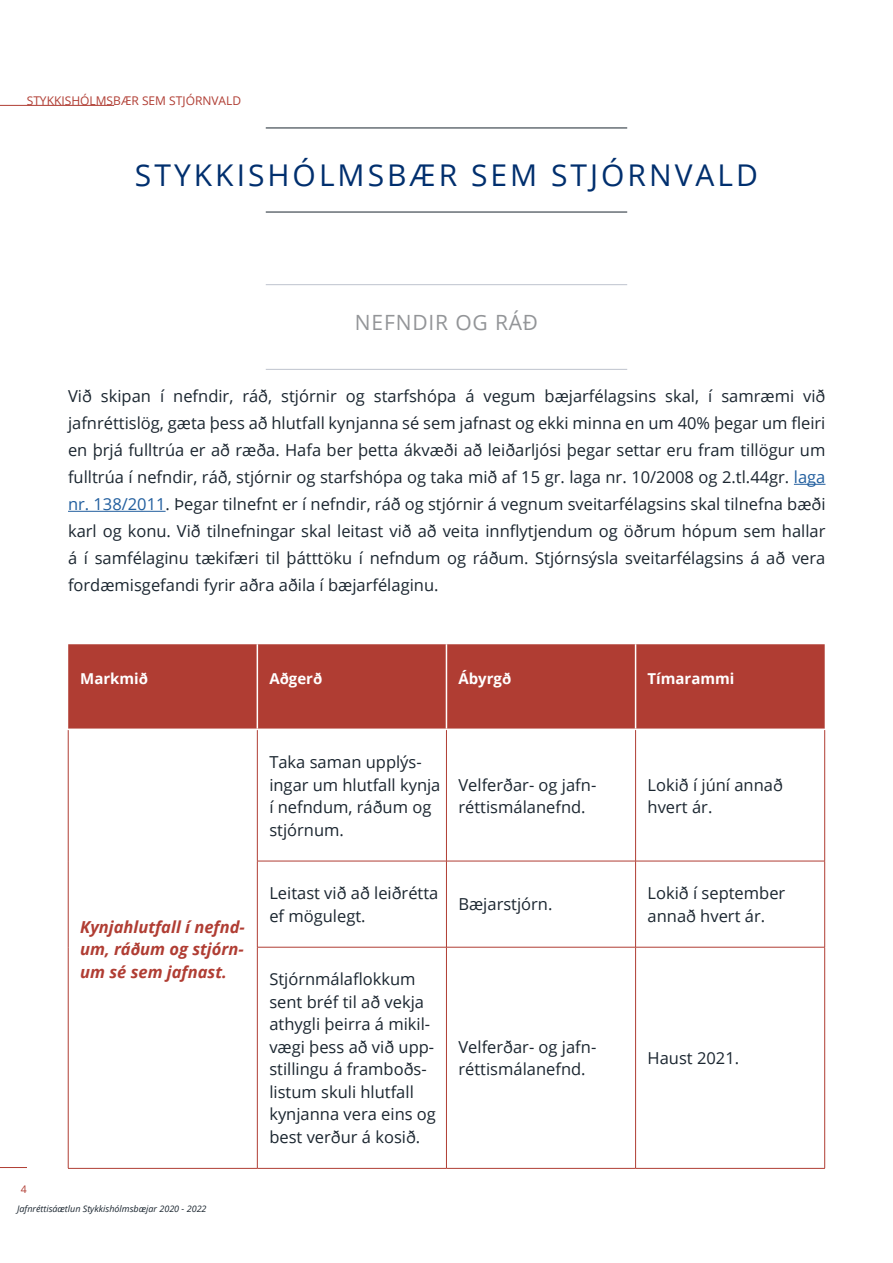
<style>
.page{position:relative;width:893px;height:1263px;background:#fff}
.page>*{position:absolute;margin:0;border:0;box-sizing:border-box;transform-origin:0 0}
.Chapter_Title_-_Alig{font:30px "Open Sans";letter-spacing:.1em;color:#002f6e}
.Undirkafli_fyrirsögn{font:21px "Open Sans";letter-spacing:.04em;color:#939598}
.Body_Text{font:16.5px/27px "Open Sans";color:#1b2630;text-align:justify}
.Content___Left{font:16.5px/22.5px "Open Sans";color:#1b2630}
.Content___Left-2{font:italic 700 16.5px/22.5px "Open Sans";color:#b03d33;text-align:justify}
.Table_Header{font:700 15px "Open Sans";color:#fff}
.Section_Title{font:12px "Open Sans";color:#b03d33}
.t1{font:10.5px "Open Sans";color:#b03d33}
.t2{font:italic 9px "Open Sans";color:#1b2630}
.s1{color:#215e9e}
</style>
<div class="page">
<svg style="left:0;top:1167px;width:27px;height:1px"></svg>
<hr style="left:0;top:105px;width:114px;height:1px;background:#b03d33">
<hr style="left:266px;top:128px;width:361px;height:1px;background:#1b2630">
<hr style="left:266px;top:212px;width:361px;height:1px;background:#1b2630">
<hr style="left:266px;top:284px;width:361px;height:1px;background:#bec3ce">
<hr style="left:266px;top:369px;width:361px;height:1px;background:#bec3ce">
<hr style="left:794px;top:484px;width:31px;height:1px;background:#215e9e">
<hr style="left:68px;top:511px;width:98px;height:1px;background:#215e9e">
<div style="left:68px;top:644px;width:757px;height:84px;background:#b03d33"></div>
<svg style="left:69px;top:730px;width:755px;height:438px"></svg>
<hr style="left:635px;top:644px;width:1px;height:84px;background:#fff">
<hr style="left:68px;top:730px;width:1px;height:131px;background:#b03d33">
<hr style="left:257px;top:730px;width:1px;height:131px;background:#b03d33">
<hr style="left:446px;top:730px;width:1px;height:131px;background:#b03d33">
<hr style="left:635px;top:730px;width:1px;height:131px;background:#b03d33">
<hr style="left:824px;top:730px;width:1px;height:131px;background:#b03d33">
<hr style="left:68px;top:861px;width:1px;height:86px;background:#b03d33">
<hr style="left:257px;top:861px;width:189px;height:1px;background:#b03d33">
<hr style="left:257px;top:861px;width:1px;height:86px;background:#b03d33">
<hr style="left:446px;top:861px;width:190px;height:1px;background:#b03d33">
<hr style="left:446px;top:861px;width:1px;height:86px;background:#b03d33">
<hr style="left:636px;top:861px;width:189px;height:1px;background:#b03d33">
<hr style="left:635px;top:861px;width:1px;height:86px;background:#b03d33">
<hr style="left:824px;top:861px;width:1px;height:86px;background:#b03d33">
<hr style="left:68px;top:947px;width:1px;height:221px;background:#b03d33">
<hr style="left:257px;top:947px;width:189px;height:1px;background:#b03d33">
<hr style="left:257px;top:947px;width:1px;height:221px;background:#b03d33">
<hr style="left:446px;top:947px;width:190px;height:1px;background:#b03d33">
<hr style="left:446px;top:947px;width:1px;height:221px;background:#b03d33">
<hr style="left:636px;top:947px;width:189px;height:1px;background:#b03d33">
<hr style="left:635px;top:947px;width:1px;height:221px;background:#b03d33">
<hr style="left:824px;top:947px;width:1px;height:221px;background:#b03d33">
<hr style="left:68px;top:1168px;width:189px;height:1px;background:#b03d33">
<hr style="left:257px;top:1168px;width:189px;height:1px;background:#b03d33">
<hr style="left:446px;top:1168px;width:190px;height:1px;background:#b03d33">
<hr style="left:636px;top:1168px;width:189px;height:1px;background:#b03d33">
<hr style="left:446px;top:644px;width:1px;height:84px;background:#fff">
<hr style="left:257px;top:644px;width:1px;height:84px;background:#fff">
<p class="Section_Title" style="left:27px;top:92px;width:216px">STYKKISHÓLMSBÆR SEM STJÓRNVALD</p>
<p class="Chapter_Title_-_Alig" style="left:135px;top:155px;width:625px">STYKKISHÓLMSBÆR SEM STJÓRNVALD</p>
<p class="Undirkafli_fyrirsögn" style="left:355px;top:308px;width:185px">NEFNDIR OG RÁÐ</p>
<p class="Body_Text" style="left:68px;top:382px;width:759px">Við skipan í nefndir, ráð, stjórnir og starfshópa á vegum bæjarfélagsins skal, í samræmi við jafnréttislög, gæta þess að hlutfall kynjanna sé sem jafnast og ekki minna en um 40% þegar um fleiri en þrjá fulltrúa er að ræða. Hafa ber þetta ákvæði að leiðarljósi þegar settar eru fram tillögur um fulltrúa í nefndir, ráð, stjórnir og starfshópa og taka mið af 15 gr. laga nr. 10/2008 og 2.tl.44gr. <span class="s1">laga nr. 138/2011</span>. Þegar tilnefnt er í nefndir, ráð og stjórnir á vegnum sveitarfélagsins skal tilnefna bæði karl og konu. Við tilnefningar skal leitast við að veita innflytjendum og öðrum hópum sem hallar á í samfélaginu tækifæri til þátttöku í nefndum og ráðum. Stjórnsýsla sveitarfélagsins á að vera fordæmisgefandi fyrir aðra aðila í bæjarfélaginu.</p>
<p class="Table_Header" style="left:80px;top:668px;width:69px">Markmið</p>
<p class="Table_Header" style="left:269px;top:668px;width:55px">Aðgerð</p>
<p class="Table_Header" style="left:458px;top:668px;width:54px">Ábyrgð</p>
<p class="Table_Header" style="left:648px;top:668px;width:88px">Tímarammi</p>
<p class="Content___Left-2" style="left:80px;top:915px;width:166px">Kynjahlutfall í nefnd&shy;um, ráðum og stjórn&shy;um sé sem jafnast.</p>
<p class="t1" style="left:21px;top:1181px;width:8px">4</p>
<p class="t2" style="left:17px;top:1203px;width:191px">Jafnréttisáætlun Stykkishólmsbæjar 2020 - 2022</p>
<p class="Content___Left" style="left:269px;top:750px;width:173px">Taka saman upplýs&shy;ingar um hlutfall kynja í nefndum, ráðum og stjórnum.</p>
<p class="Content___Left" style="left:458px;top:773px;width:139px">Velferðar- og jafn&shy;réttismálanefnd.</p>
<p class="Content___Left" style="left:648px;top:773px;width:137px">Lokið í júní annað hvert ár.</p>
<p class="Content___Left" style="left:269px;top:881px;width:171px">Leitast við að leiðrétta ef mögulegt.</p>
<p class="Content___Left" style="left:458px;top:893px;width:96px">Bæjarstjórn.</p>
<p class="Content___Left" style="left:648px;top:881px;width:139px">Lokið í september annað hvert ár.</p>
<p class="Content___Left" style="left:269px;top:968px;width:168px">Stjórnmálaflokkum sent bréf til að vekja athygli þeirra á mikil&shy;vægi þess að við upp&shy;stillingu á framboðs&shy;listum skuli hlutfall kynjanna vera eins og best verður á kosið.</p>
<p class="Content___Left" style="left:458px;top:1035px;width:139px">Velferðar- og jafn&shy;réttismálanefnd.</p>
<p class="Content___Left" style="left:648px;top:1046px;width:93px">Haust 2021.</p>
</div>
